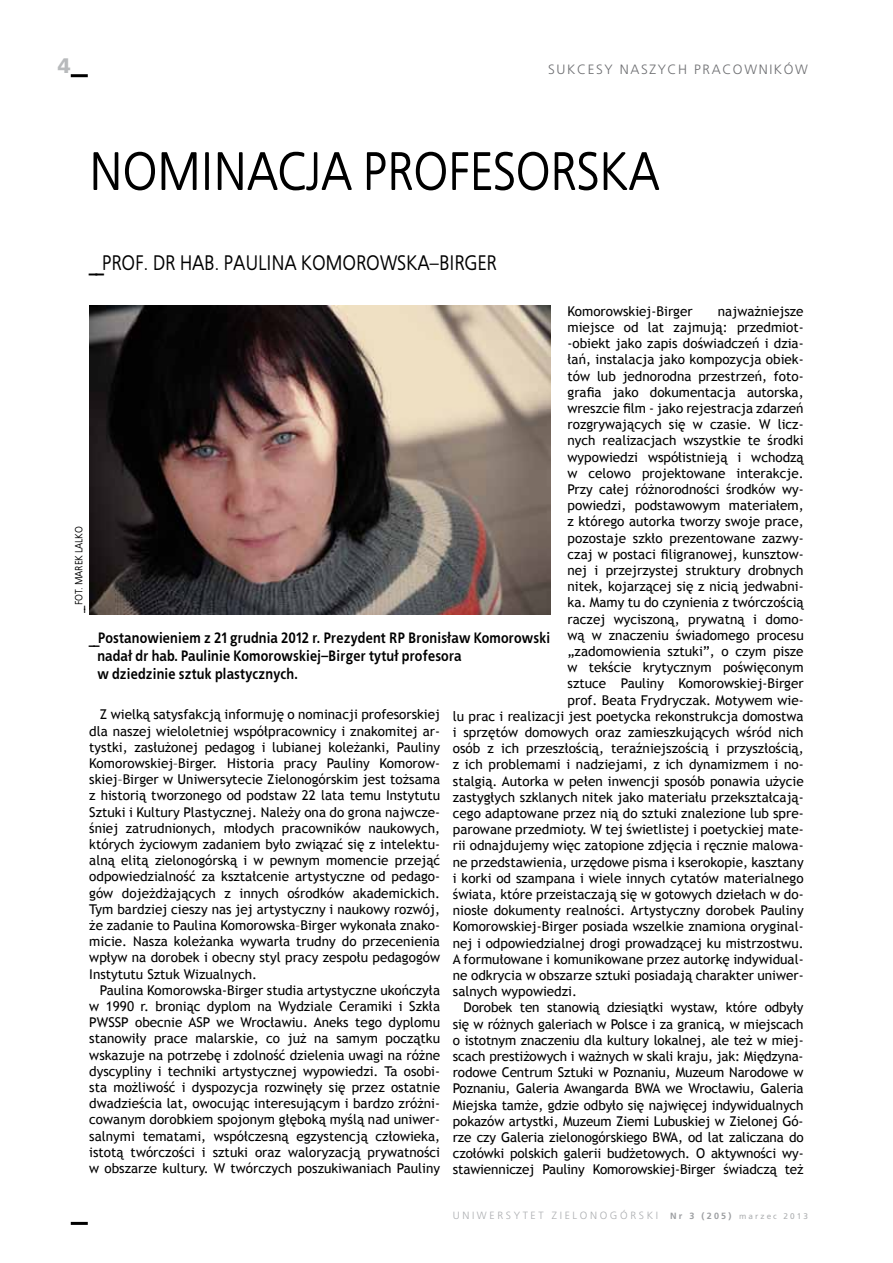
<style>
.page{position:relative;width:893px;height:1263px;background:#fff}
.page>*{position:absolute;margin:0;border:0;box-sizing:border-box;transform-origin:0 0}
.t1{font:54px "EFN Bureau OT";color:#000}
.t2{font:21px "EFN Bureau OT";color:#000}
.t3{font:900 21px "Frutiger LT Pro";color:#b8babc}
.t4{font:700 15px/18px "EFN Bureau OT";letter-spacing:.01em;color:#000}
.t5{font:13.5px/16.2px "Trebuchet MS";color:#000;text-align:justify}
.t6{font:300 13.5px "Frutiger LT Pro";letter-spacing:.12em;color:#6d6e71}
.t7{font:300 10.5px "Frutiger LT Pro";letter-spacing:.25em;color:#acaeb1}
.t8{font:10.5px "EFN Bureau OT";color:#000}
.s1{font-weight:700}
.s2{font-weight:700;font-size:9px;color:#9d9fa2}
.s3{font-weight:400;font-size:8.25px;color:#aeb0b2}
</style>
<div class="page">
<hr style="left:71px;top:74px;width:17px;height:3px;background:#000">
<hr style="left:71px;top:1222px;width:17px;height:3px;background:#000">
<img style="left:89px;top:306px;width:462px;height:309px">
<h2 class="t3" style="left:58px;top:53px;width:14px">4</h2>
<p class="t6" style="left:548px;top:61px;width:10px">SUK</p>
<p class="t6" style="left:577px;top:61px;width:20px">CESY</p>
<p class="t6" style="left:620px;top:61px;width:31px">NASZY</p>
<p class="t6" style="left:668px;top:61px;width:77px">CH PRACOWNIKÓW</p>
<h1 class="t1" style="left:89px;top:140px;width:572px">NOMINACJA PROFESORSKA</h1>
<h2 class="t2" style="left:89px;top:250px;width:25px"><span class="s1">__</span>PROF</h2>
<h2 class="t2" style="left:144px;top:250px;width:172px">. DR HAB. PAULI NA KOMORO</h2>
<h2 class="t2" style="left:380px;top:250px;width:108px">WSKA–BIRGER</h2>
<p class="t5" style="left:568px;top:303px;width:127px">Komorowskiej-Birger</p>
<p class="t5" style="left:718px;top:303px;width:87px">najważniejsze</p>
<p class="t5" style="left:568px;top:319px;width:238px">miejsce od lat zajmują: przedmiot-</p>
<p class="t5" style="left:568px;top:335px;width:238px">-obiekt jako zapis doświadczeń i dzia-</p>
<p class="t5" style="left:568px;top:352px;width:238px">łań, instalacja jako kompozycja obiek-</p>
<p class="t5" style="left:568px;top:368px;width:238px">tów lub jednorodna przestrzeń, foto-</p>
<p class="t5" style="left:568px;top:384px;width:238px">grafia jako dokumentacja autorska,</p>
<p class="t5" style="left:568px;top:400px;width:238px">wreszcie film - jako rejestracja zdarzeń</p>
<p class="t5" style="left:568px;top:416px;width:238px">rozgrywających się w czasie. W licz-</p>
<p class="t5" style="left:568px;top:433px;width:238px">nych realizacjach wszystkie te środki</p>
<p class="t5" style="left:568px;top:449px;width:238px">wypowiedzi współistnieją i wchodzą</p>
<p class="t5" style="left:568px;top:465px;width:238px">w celowo projektowane interakcje.</p>
<p class="t5" style="left:568px;top:481px;width:238px">Przy całej różnorodności środków wy-</p>
<p class="t5" style="left:568px;top:497px;width:238px">powiedzi, podstawowym materiałem,</p>
<p class="t5" style="left:568px;top:514px;width:238px">z którego autorka tworzy swoje prace,</p>
<p class="t5" style="left:568px;top:530px;width:238px">pozostaje szkło prezentowane zazwy-</p>
<p class="t5" style="left:568px;top:546px;width:238px">czaj w postaci filigranowej, kunsztow-</p>
<p class="t5" style="left:568px;top:562px;width:238px">nej i przejrzystej struktury drobnych</p>
<p class="t5" style="left:568px;top:578px;width:238px">nitek, kojarzącej się z nicią jedwabni-</p>
<p class="t5" style="left:568px;top:595px;width:238px">ka. Mamy tu do czynienia z twórczością</p>
<p class="t5" style="left:568px;top:611px;width:238px">raczej wyciszoną, prywatną i domo-</p>
<p class="t5" style="left:568px;top:627px;width:238px">wą w znaczeniu świadomego procesu</p>
<p class="t5" style="left:568px;top:643px;width:238px">„zadomowienia sztuki”, o czym pisze</p>
<p class="t5" style="left:568px;top:659px;width:238px">w tekście krytycznym poświęconym</p>
<p class="t5" style="left:568px;top:676px;width:238px">sztuce Pauliny Komorowskiej-Birger</p>
<p class="t5" style="left:568px;top:692px;width:238px">prof. Beata Frydryczak. Motywem wie-</p>
<p class="t5" style="left:453px;top:708px;width:352px">lu prac i realizacji jest poetycka rekonstrukcja domostwa</p>
<p class="t5" style="left:453px;top:724px;width:352px">i sprzętów domowych oraz zamieszkujących wśród nich</p>
<p class="t5" style="left:453px;top:740px;width:352px">osób z ich przeszłością, teraźniejszością i przyszłością,</p>
<p class="t5" style="left:453px;top:757px;width:352px">z ich problemami i nadziejami, z ich dynamizmem i no-</p>
<p class="t5" style="left:453px;top:773px;width:352px">stalgią. Autorka w pełen inwencji sposób ponawia użycie</p>
<p class="t5" style="left:453px;top:789px;width:352px">zastygłych szklanych nitek jako materiału przekształcają-</p>
<p class="t5" style="left:453px;top:805px;width:352px">cego adaptowane przez nią do sztuki znalezione lub spre-</p>
<p class="t5" style="left:453px;top:821px;width:352px">parowane przedmioty. W tej świetlistej i poetyckiej mate-</p>
<p class="t5" style="left:453px;top:838px;width:352px">rii odnajdujemy więc zatopione zdjęcia i ręcznie malowa-</p>
<p class="t5" style="left:453px;top:854px;width:352px">ne przedstawienia, urzędowe pisma i kserokopie, kasztany</p>
<p class="t5" style="left:453px;top:870px;width:352px">i korki od szampana i wiele innych cytatów materialnego</p>
<p class="t5" style="left:453px;top:886px;width:352px">świata, które przeistaczają się w gotowych dziełach w do-</p>
<p class="t5" style="left:453px;top:902px;width:352px">niosłe dokumenty realności. Artystyczny dorobek Pauliny</p>
<p class="t5" style="left:453px;top:919px;width:352px">Komorowskiej-Birger posiada wszelkie znamiona oryginal-</p>
<p class="t5" style="left:453px;top:935px;width:352px">nej i odpowiedzialnej drogi prowadzącej ku mistrzostwu.</p>
<p class="t5" style="left:453px;top:951px;width:352px">A formułowane i komunikowane przez autorkę indywidual-</p>
<p class="t5" style="left:453px;top:967px;width:352px">ne odkrycia w obszarze sztuki posiadają charakter uniwer-</p>
<p class="t5" style="left:453px;top:983px;width:126px">salnych wypowiedzi.</p>
<p class="t5" style="left:463px;top:1000px;width:342px">Dorobek ten stanowią dziesiątki wystaw, które odbyły</p>
<p class="t5" style="left:453px;top:1016px;width:352px">się w różnych galeriach w Polsce i za granicą, w miejscach</p>
<p class="t5" style="left:453px;top:1032px;width:352px">o istotnym znaczeniu dla kultury lokalnej, ale też w miej-</p>
<p class="t5" style="left:453px;top:1048px;width:352px">scach prestiżowych i ważnych w skali kraju, jak: Międzyna-</p>
<p class="t5" style="left:453px;top:1064px;width:352px">rodowe Centrum Sztuki w Poznaniu, Muzeum Narodowe w</p>
<p class="t5" style="left:453px;top:1081px;width:352px">Poznaniu, Galeria Awangarda BWA we Wrocławiu, Galeria</p>
<p class="t5" style="left:453px;top:1097px;width:352px">Miejska tamże, gdzie odbyło się najwięcej indywidualnych</p>
<p class="t5" style="left:453px;top:1113px;width:352px">pokazów artystki, Muzeum Ziemi Lubuskiej w Zielonej Gó-</p>
<p class="t5" style="left:453px;top:1129px;width:352px">rze czy Galeria zielonogórskiego BWA, od lat zaliczana do</p>
<p class="t5" style="left:453px;top:1145px;width:352px">czołówki polskich galerii budżetowych. O aktywności wy-</p>
<p class="t5" style="left:453px;top:1162px;width:352px">stawienniczej Pauliny Komorowskiej-Birger świadczą też</p>
<p class="t8" style="left:73px;top:613px;width:88px;rotate:-90deg"><span class="s1">__</span> FOT. MAREK LALKO</p>
<p class="t4" style="left:97px;top:628px;width:454px;text-indent:-9px">__Postanowieniem z 21 grudnia 2012 r. Prezydent RP Bronisław Komorowski nadał dr hab. Paulinie Komorowskiej–Birger tytuł profesora<br>w dziedzinie sztuk plastycznych.</p>
<p class="t5" style="left:89px;top:707px;width:352px;text-indent:11px">Z wielką satysfakcją informuję o nominacji profesorskiej dla naszej wieloletniej współpracownicy i znakomitej ar&shy;tystki, zasłużonej pedagog i lubianej koleżanki, Pauliny Komorowskiej–Birger. Historia pracy Pauliny Komorow&shy;skiej–Birger w Uniwersytecie Zielonogórskim jest tożsama z historią tworzonego od podstaw 22 lata temu Instytutu Sztuki i Kultury Plastycznej. Należy ona do grona najwcze&shy;śniej zatrudnionych, młodych pracowników naukowych, których życiowym zadaniem było związać się z intelektu&shy;alną elitą zielonogórską i w pewnym momencie przejąć odpowiedzialność za kształcenie artystyczne od pedago&shy;gów dojeżdżających z innych ośrodków akademickich.<br>Tym bardziej cieszy nas jej artystyczny i naukowy rozwój, że zadanie to Paulina Komorowska–Birger wykonała znako&shy;micie. Nasza koleżanka wywarła trudny do przecenienia wpływ na dorobek i obecny styl pracy zespołu pedagogów Instytutu Sztuk Wizualnych.</p>
<p class="t5" style="left:89px;top:982px;width:352px;text-indent:11px">Paulina Komorowska-Birger studia artystyczne ukończyła w 1990 r. broniąc dyplom na Wydziale Ceramiki i Szkła PWSSP obecnie ASP we Wrocławiu. Aneks tego dyplomu stanowiły prace malarskie, co już na samym początku wskazuje na potrzebę i zdolność dzielenia uwagi na różne dyscypliny i techniki artystycznej wypowiedzi. Ta osobi&shy;sta możliwość i dyspozycja rozwinęły się przez ostatnie dwadzieścia lat, owocując interesującym i bardzo zróżni&shy;cowanym dorobkiem spojonym głęboką myślą nad uniwer&shy;salnymi tematami, współczesną egzystencją człowieka, istotą twórczości i sztuki oraz waloryzacją prywatności w obszarze kultury. W twórczych poszukiwaniach Pauliny</p>
<p class="t7" style="left:453px;top:1209px;width:357px">UNIWERSYTET ZIELONOGÓRSKI <span class="s2">Nr 3 (205)</span> <span class="s3">marzec 2013</span></p>
</div>
